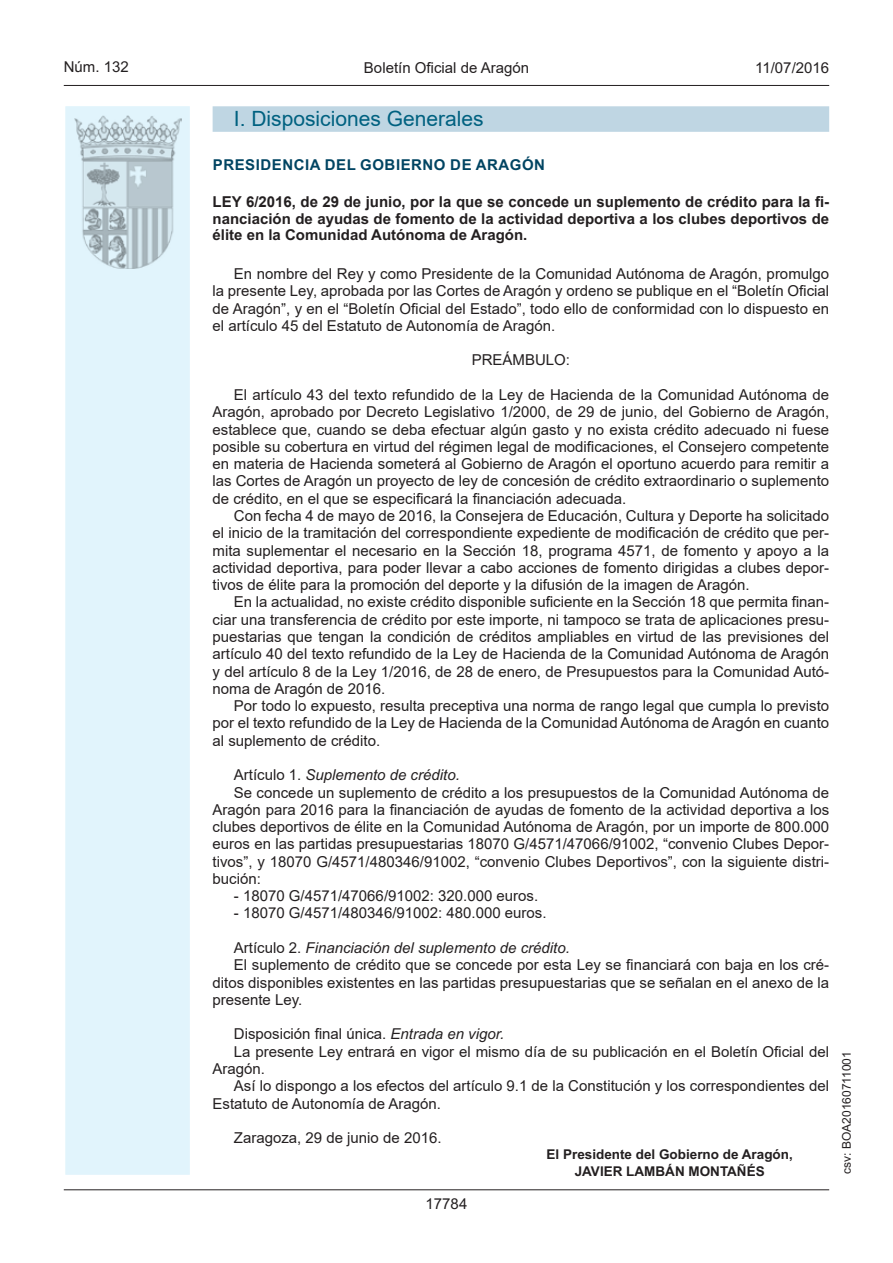
<style>
.page{position:relative;width:893px;height:1263px;background:#fff}
.page>*{position:absolute;margin:0;border:0;box-sizing:border-box;transform-origin:0 0}
.t1{font:21px "Arial";color:#006180}
.t2{font:15px/17.2px "Arial";color:#231f20;text-align:justify}
.t3{font:15px/16.5px "Arial Bold MT2";color:#231f20}
.t4{font:italic 15px "Arial";color:#231f20}
.t5{font:700 15px "Arial";color:#231f20}
.t6{font:15px "Arial Bold MT2";letter-spacing:.035em;color:#004462}
.t7{font:15px "Arial MT2";color:#231f20}
.t8{font:13.5px/16.5px "Arial Bold MT2";color:#231f20;text-align:center}
.t9{font:12px "Arial MT2";color:#231f20}
.s1{font-family:"Arial Bold MT2";font-weight:400}
.s2{font-style:normal}
.s3{font-family:"Arial MT2"}
.s4{font-style:italic}
</style>
<div class="page">
<hr style="left:64px;top:85px;width:765px;height:1px;background:#231f20">
<div style="left:64px;top:105px;width:127px;height:1071px;background:#e1f4fc;border:2px solid #fff"></div>
<img style="left:75px;top:115px;width:106px;height:153px">
<hr style="left:64px;top:1189px;width:765px;height:1px;background:#231f20">
<div style="left:213px;top:106px;width:616px;height:26px;background:#bfd6e3"></div>
<p class="t7" style="left:64px;top:57px;width:67px">Núm. 132</p>
<p class="t2" style="left:364px;top:59px;width:167px">Boletín Oficial de Aragón</p>
<p class="t7" style="left:755px;top:57px;width:75px">11/07/2016</p>
<h1 class="t1" style="left:234px;top:104px;width:251px">I. Disposiciones Generales</h1>
<p class="t6" style="left:213px;top:154px;width:334px">PRESIDENCIA DEL GOBIERNO DE ARAGÓN</p>
<p class="t5" style="left:213px;top:191px;width:618px">LEY 6/2016, de 29 de junio, por la que se concede un suplemento de crédito para la fi<span class="s1">-</span></p>
<p class="t3" style="left:213px;top:210px;width:618px">nanciación de ayudas de fomento de la actividad deportiva a los clubes deportivos de élite en la Comunidad Autónoma de Aragón.</p>
<p class="t2" style="left:213px;top:265px;width:618px;text-indent:21px">En nombre del Rey y como Presidente de la Comunidad Autónoma de Aragón, promulgo la presente Ley, aprobada por las Cortes de Aragón y ordeno se publique en el “Boletín Oficial de Aragón”, y en el “Boletín Oficial del Estado”, todo ello de conformidad con lo dispuesto en el artículo 45 del Estatuto de Autonomía de Aragón.</p>
<p class="t2" style="left:472px;top:351px;width:100px">PREÁMBULO:</p>
<p class="t2" style="left:213px;top:386px;width:618px;text-indent:21px">El artículo 43 del texto refundido de la Ley de Hacienda de la Comunidad Autónoma de Aragón, aprobado por Decreto Legislativo 1/2000, de 29 de junio, del Gobierno de Aragón, establece que, cuando se deba efectuar algún gasto y no exista crédito adecuado ni fuese posible su cobertura en virtud del régimen legal de modificaciones, el Consejero competente en materia de Hacienda someterá al Gobierno de Aragón el oportuno acuerdo para remitir a las Cortes de Aragón un proyecto de ley de concesión de crédito extraordinario o suplemento de crédito, en el que se especificará la financiación adecuada.</p>
<p class="t2" style="left:213px;top:507px;width:618px;text-indent:21px">Con fecha 4 de mayo de 2016, la Consejera de Educación, Cultura y Deporte ha solicitado el inicio de la tramitación del correspondiente expediente de modificación de crédito que per&shy;mita suplementar el necesario en la Sección 18, programa 4571, de fomento y apoyo a la actividad deportiva, para poder llevar a cabo acciones de fomento dirigidas a clubes depor&shy;tivos de élite para la promoción del deporte y la difusión de la imagen de Aragón.</p>
<p class="t2" style="left:213px;top:593px;width:618px;text-indent:21px">En la actualidad, no existe crédito disponible suficiente en la Sección 18 que permita finan&shy;ciar una transferencia de crédito por este importe, ni tampoco se trata de aplicaciones presu&shy;puestarias que tengan la condición de créditos ampliables en virtud de las previsiones del artículo 40 del texto refundido de la Ley de Hacienda de la Comunidad Autónoma de Aragón y del artículo 8 de la Ley 1/2016, de 28 de enero, de Presupuestos para la Comunidad Autó&shy;noma de Aragón de 2016.</p>
<p class="t2" style="left:213px;top:697px;width:618px;text-indent:21px">Por todo lo expuesto, resulta preceptiva una norma de rango legal que cumpla lo previsto por el texto refundido de la Ley de Hacienda de la Comunidad Autónoma de Aragón en cuanto al suplemento de crédito.</p>
<p class="t4" style="left:234px;top:765px;width:227px"><span class="s2">Artículo 1.</span> Suplemento de crédito.</p>
<p class="t2" style="left:234px;top:783px;width:597px">Se concede un suplemento de crédito a los presupuestos de la Comunidad Autónoma de</p>
<p class="t2" style="left:213px;top:801px;width:618px">Aragón para 2016 para la financiación de ayudas de fomento de la actividad deportiva a los</p>
<p class="t2" style="left:213px;top:818px;width:618px">clubes deportivos de élite en la Comunidad Autónoma de Aragón, por un importe de 800.000</p>
<p class="t2" style="left:213px;top:835px;width:618px">euros en las partidas presupuestarias 18070 G/4571/47066/91002, “convenio Clubes Depor<span class="s3">-</span></p>
<p class="t2" style="left:213px;top:853px;width:618px">tivos”, y 18070 G/4571/480346/91002, “convenio Clubes Deportivos”, con la siguiente distri<span class="s3">-</span></p>
<p class="t2" style="left:213px;top:870px;width:50px">bución:</p>
<p class="t2" style="left:234px;top:887px;width:306px">- 18070 G/4571/47066/91002: 320.000 euros.</p>
<p class="t2" style="left:234px;top:904px;width:314px">- 18070 G/4571/480346/91002: 480.000 euros.</p>
<p class="t4" style="left:234px;top:938px;width:337px"><span class="s2">Artículo 2.</span> Financiación del suplemento de crédito.</p>
<p class="t2" style="left:234px;top:956px;width:597px">El suplemento de crédito que se concede por esta Ley se financiará con baja en los cré<span class="s3">-</span></p>
<p class="t2" style="left:213px;top:973px;width:618px">ditos disponibles existentes en las partidas presupuestarias que se señalan en el anexo de la</p>
<p class="t2" style="left:213px;top:991px;width:91px">presente Ley.</p>
<p class="t2" style="left:234px;top:1025px;width:272px">Disposición final única. <span class="s4">Entrada en vigor.</span></p>
<p class="t2" style="left:234px;top:1043px;width:597px">La presente Ley entrará en vigor el mismo día de su publicación en el Boletín Oficial del</p>
<p class="t2" style="left:213px;top:1060px;width:54px">Aragón.</p>
<p class="t2" style="left:234px;top:1077px;width:597px">Así lo dispongo a los efectos del artículo 9.1 de la Constitución y los correspondientes del</p>
<p class="t2" style="left:213px;top:1094px;width:230px">Estatuto de Autonomía de Aragón.</p>
<p class="t2" style="left:234px;top:1129px;width:209px">Zaragoza, 29 de junio de 2016.</p>
<p class="t8" style="left:547px;top:1147px;width:248px">El Presidente del Gobierno de Aragón,<br>JAVIER LAMBÁN MONTAÑÉS</p>
<p class="t7" style="left:426px;top:1193px;width:43px">17784</p>
<p class="t9" style="left:838px;top:1174px;width:124px;rotate:-90deg">csv: BOA20160711001</p>
</div>
